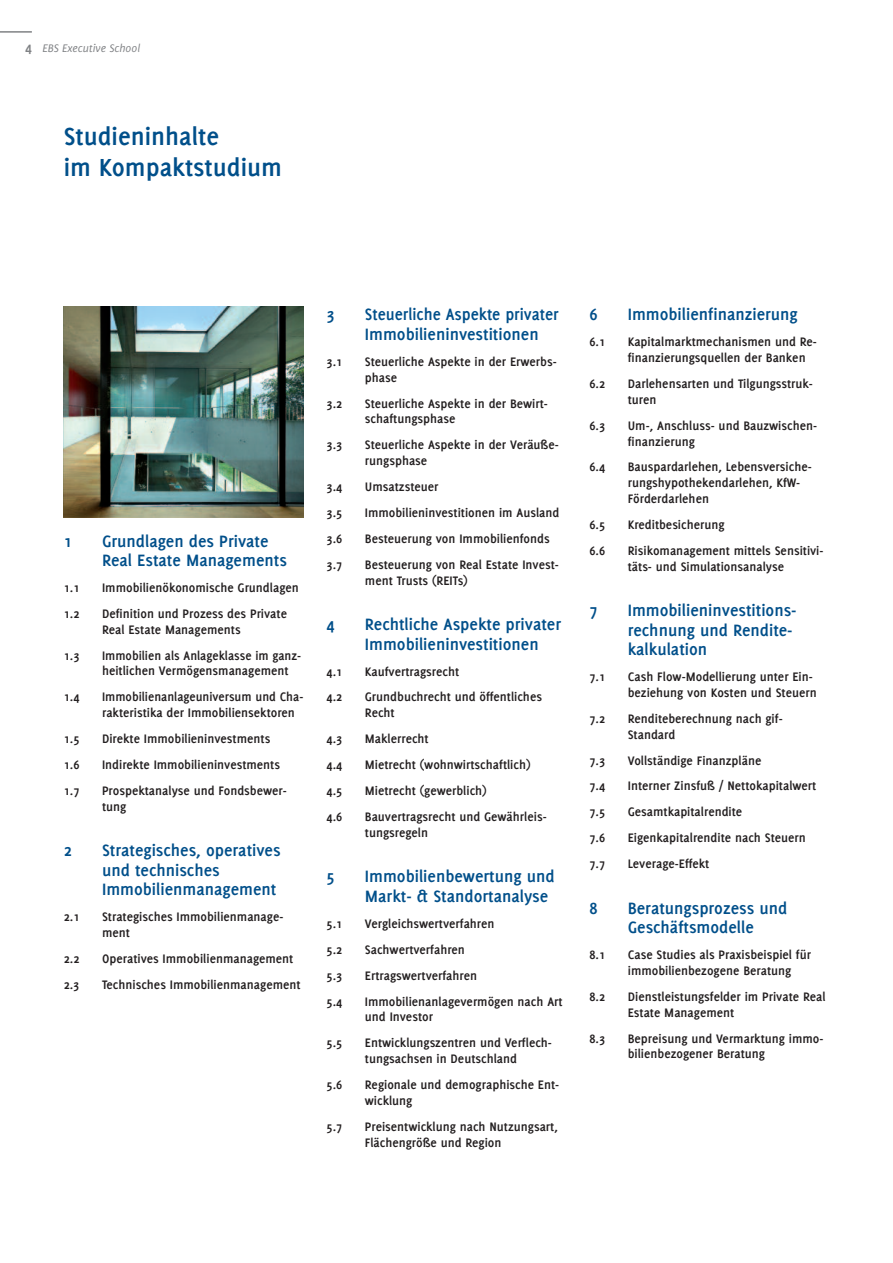
<style>
.page{position:relative;width:893px;height:1263px;background:#fff}
.page>*{position:absolute;margin:0;border:0;box-sizing:border-box;transform-origin:0 0}
.t1{font:700 27px/31.5px "Delicious";color:#004f8a}
.t2{font:700 18px/19.5px "Delicious";color:#004f8a}
.t3{font:700 18px/19.5px "Delicious";color:#004f8a;scale:.96 1}
.t4{font:700 13.5px/15.8px "Delicious";color:#231f20}
.t5{font:italic 12px "Delicious";color:#808285}
.s1{font-weight:700;font-style:normal;font-size:15px}
</style>
<div class="page">
<hr style="left:0;top:31px;width:32px;height:2px;background:#808285">
<img style="left:64px;top:306px;width:239px;height:211px">
<p class="t5" style="left:25px;top:41px;width:117px"><span class="s1">4</span> EBS Executive School</p>
<h1 class="t1" style="left:64px;top:122px;width:220px">Studieninhalte<br>im Kompaktstudium</h1>
<h2 class="t2" style="left:64px;top:532px;width:10px">1</h2>
<h2 class="t2" style="left:102px;top:532px;width:186px">Grundlagen des Private<br>Real Estate Managements</h2>
<p class="t4" style="left:64px;top:581px;width:17px">1.1</p>
<p class="t4" style="left:102px;top:581px;width:198px">Immobilienökonomische Grundlagen</p>
<p class="t4" style="left:64px;top:606px;width:17px">1.2</p>
<p class="t4" style="left:102px;top:606px;width:187px">Definition und Prozess des Private<br>Real Estate Managements</p>
<p class="t4" style="left:64px;top:648px;width:17px">1.3</p>
<p class="t4" style="left:102px;top:648px;width:201px">Immobilien als Anlageklasse im ganz&shy;heitlichen Vermögensmanagement</p>
<p class="t4" style="left:64px;top:690px;width:17px">1.4</p>
<p class="t4" style="left:102px;top:690px;width:203px">Immobilienanlageuniversum und Cha&shy;rakteristika der Immobiliensektoren</p>
<p class="t4" style="left:64px;top:732px;width:17px">1.5</p>
<p class="t4" style="left:102px;top:732px;width:170px">Direkte Immobilieninvestments</p>
<p class="t4" style="left:64px;top:758px;width:17px">1.6</p>
<p class="t4" style="left:102px;top:758px;width:180px">Indirekte Immobilieninvestments</p>
<p class="t4" style="left:64px;top:783px;width:17px">1.7</p>
<p class="t4" style="left:102px;top:783px;width:186px">Prospektanalyse und Fondsbewer&shy;tung</p>
<h2 class="t2" style="left:64px;top:842px;width:10px">2</h2>
<h2 class="t2" style="left:102px;top:842px;width:180px">Strategisches, operatives und technisches<br>Immobilienmanagement</h2>
<p class="t4" style="left:64px;top:910px;width:17px">2.1</p>
<p class="t4" style="left:102px;top:910px;width:183px">Strategisches Immobilienmanage&shy;ment</p>
<p class="t4" style="left:64px;top:951px;width:17px">2.2</p>
<p class="t4" style="left:102px;top:951px;width:193px">Operatives Immobilienmanagement</p>
<p class="t4" style="left:64px;top:977px;width:17px">2.3</p>
<p class="t4" style="left:102px;top:977px;width:200px">Technisches Immobilienmanagement</p>
<h2 class="t2" style="left:327px;top:306px;width:10px">3</h2>
<h2 class="t3" style="left:365px;top:306px;width:203px">Steuerliche Aspekte privater<br>Immobilieninvestitionen</h2>
<p class="t4" style="left:327px;top:354px;width:17px">3.1</p>
<p class="t4" style="left:365px;top:354px;width:193px">Steuerliche Aspekte in der Erwerbs&shy;phase</p>
<p class="t4" style="left:327px;top:396px;width:17px">3.2</p>
<p class="t4" style="left:365px;top:396px;width:185px">Steuerliche Aspekte in der Bewirt&shy;schaftungsphase</p>
<p class="t4" style="left:327px;top:438px;width:17px">3.3</p>
<p class="t4" style="left:365px;top:438px;width:195px">Steuerliche Aspekte in der Veräuße&shy;rungsphase</p>
<p class="t4" style="left:327px;top:480px;width:17px">3.4</p>
<p class="t4" style="left:365px;top:480px;width:75px">Umsatzsteuer</p>
<p class="t4" style="left:327px;top:506px;width:17px">3.5</p>
<p class="t4" style="left:365px;top:506px;width:196px">Immobilieninvestitionen im Ausland</p>
<p class="t4" style="left:327px;top:531px;width:17px">3.6</p>
<p class="t4" style="left:365px;top:531px;width:186px">Besteuerung von Immobilienfonds</p>
<p class="t4" style="left:327px;top:557px;width:17px">3.7</p>
<p class="t4" style="left:365px;top:557px;width:195px">Besteuerung von Real Estate Invest&shy;ment Trusts (REITs)</p>
<h2 class="t2" style="left:327px;top:616px;width:10px">4</h2>
<h2 class="t2" style="left:365px;top:616px;width:198px">Rechtliche Aspekte privater<br>Immobilieninvestitionen</h2>
<p class="t4" style="left:327px;top:664px;width:17px">4.1</p>
<p class="t4" style="left:365px;top:664px;width:96px">Kaufvertragsrecht</p>
<p class="t4" style="left:327px;top:690px;width:17px">4.2</p>
<p class="t4" style="left:365px;top:690px;width:179px">Grundbuchrecht und öffentliches<br>Recht</p>
<p class="t4" style="left:327px;top:732px;width:17px">4.3</p>
<p class="t4" style="left:365px;top:732px;width:65px">Maklerrecht</p>
<p class="t4" style="left:327px;top:758px;width:17px">4.4</p>
<p class="t4" style="left:365px;top:758px;width:167px">Mietrecht (wohnwirtschaftlich)</p>
<p class="t4" style="left:327px;top:784px;width:17px">4.5</p>
<p class="t4" style="left:365px;top:784px;width:123px">Mietrecht (gewerblich)</p>
<p class="t4" style="left:327px;top:810px;width:17px">4.6</p>
<p class="t4" style="left:365px;top:810px;width:183px">Bauvertragsrecht und Gewährleis&shy;tungsregeln</p>
<h2 class="t2" style="left:327px;top:868px;width:10px">5</h2>
<h2 class="t2" style="left:365px;top:868px;width:191px">Immobilienbewertung und<br>Markt- &amp; Standortanalyse</h2>
<p class="t4" style="left:327px;top:916px;width:17px">5.1</p>
<p class="t4" style="left:365px;top:916px;width:131px">Vergleichswertverfahren</p>
<p class="t4" style="left:327px;top:942px;width:17px">5.2</p>
<p class="t4" style="left:365px;top:942px;width:102px">Sachwertverfahren</p>
<p class="t4" style="left:327px;top:968px;width:17px">5.3</p>
<p class="t4" style="left:365px;top:968px;width:114px">Ertragswertverfahren</p>
<p class="t4" style="left:327px;top:994px;width:17px">5.4</p>
<p class="t4" style="left:365px;top:994px;width:199px">Immobilienanlagevermögen nach Art und Investor</p>
<p class="t4" style="left:327px;top:1036px;width:17px">5.5</p>
<p class="t4" style="left:365px;top:1036px;width:189px">Entwicklungszentren und Verflech&shy;tungsachsen in Deutschland</p>
<p class="t4" style="left:327px;top:1078px;width:17px">5.6</p>
<p class="t4" style="left:365px;top:1078px;width:196px">Regionale und demographische Ent&shy;wicklung</p>
<p class="t4" style="left:327px;top:1119px;width:17px">5.7</p>
<p class="t4" style="left:365px;top:1119px;width:194px">Preisentwicklung nach Nutzungsart,<br>Flächengröße und Region</p>
<h2 class="t2" style="left:589px;top:306px;width:10px">6</h2>
<h2 class="t2" style="left:628px;top:306px;width:172px">Immobilienfinanzierung</h2>
<p class="t4" style="left:589px;top:335px;width:17px">6.1</p>
<p class="t4" style="left:628px;top:335px;width:191px">Kapitalmarktmechanismen und Re&shy;finanzierungsquellen der Banken</p>
<p class="t4" style="left:589px;top:377px;width:17px">6.2</p>
<p class="t4" style="left:628px;top:377px;width:187px">Darlehensarten und Tilgungsstruk&shy;turen</p>
<p class="t4" style="left:589px;top:418px;width:17px">6.3</p>
<p class="t4" style="left:628px;top:418px;width:191px">Um-, Anschluss- und Bauzwischen&shy;finanzierung</p>
<p class="t4" style="left:589px;top:460px;width:17px">6.4</p>
<p class="t4" style="left:628px;top:460px;width:185px">Bauspardarlehen, Lebensversiche&shy;rungshypothekendarlehen, KfW-<br>Förderdarlehen</p>
<p class="t4" style="left:589px;top:518px;width:17px">6.5</p>
<p class="t4" style="left:628px;top:518px;width:98px">Kreditbesicherung</p>
<p class="t4" style="left:589px;top:543px;width:17px">6.6</p>
<p class="t4" style="left:628px;top:543px;width:197px">Risikomanagement mittels Sensitivi&shy;täts- und Simulationsanalyse</p>
<h2 class="t2" style="left:589px;top:602px;width:10px">7</h2>
<h2 class="t2" style="left:628px;top:602px;width:170px">Immobilieninvestitions&shy;rechnung und Rendite&shy;kalkulation</h2>
<p class="t4" style="left:589px;top:670px;width:17px">7.1</p>
<p class="t4" style="left:628px;top:670px;width:190px">Cash Flow-Modellierung unter Ein&shy;beziehung von Kosten und Steuern</p>
<p class="t4" style="left:589px;top:711px;width:17px">7.2</p>
<p class="t4" style="left:628px;top:711px;width:157px">Renditeberechnung nach gif-<br>Standard</p>
<p class="t4" style="left:589px;top:753px;width:17px">7.3</p>
<p class="t4" style="left:628px;top:753px;width:135px">Vollständige Finanzpläne</p>
<p class="t4" style="left:589px;top:779px;width:17px">7.4</p>
<p class="t4" style="left:628px;top:779px;width:190px">Interner Zinsfuß / Nettokapitalwert</p>
<p class="t4" style="left:589px;top:805px;width:17px">7.5</p>
<p class="t4" style="left:628px;top:805px;width:116px">Gesamtkapitalrendite</p>
<p class="t4" style="left:589px;top:831px;width:17px">7.6</p>
<p class="t4" style="left:628px;top:831px;width:180px">Eigenkapitalrendite nach Steuern</p>
<p class="t4" style="left:589px;top:857px;width:17px">7.7</p>
<p class="t4" style="left:628px;top:857px;width:83px">Leverage-Effekt</p>
<h2 class="t2" style="left:589px;top:899px;width:10px">8</h2>
<h2 class="t2" style="left:628px;top:899px;width:161px">Beratungsprozess und<br>Geschäftsmodelle</h2>
<p class="t4" style="left:589px;top:948px;width:17px">8.1</p>
<p class="t4" style="left:628px;top:948px;width:185px">Case Studies als Praxisbeispiel für immobilienbezogene Beratung</p>
<p class="t4" style="left:589px;top:989px;width:17px">8.2</p>
<p class="t4" style="left:628px;top:989px;width:199px">Dienstleistungsfelder im Private Real<br>Estate Management</p>
<p class="t4" style="left:589px;top:1031px;width:17px">8.3</p>
<p class="t4" style="left:628px;top:1031px;width:197px">Bepreisung und Vermarktung immo&shy;bilienbezogener Beratung</p>
</div>
